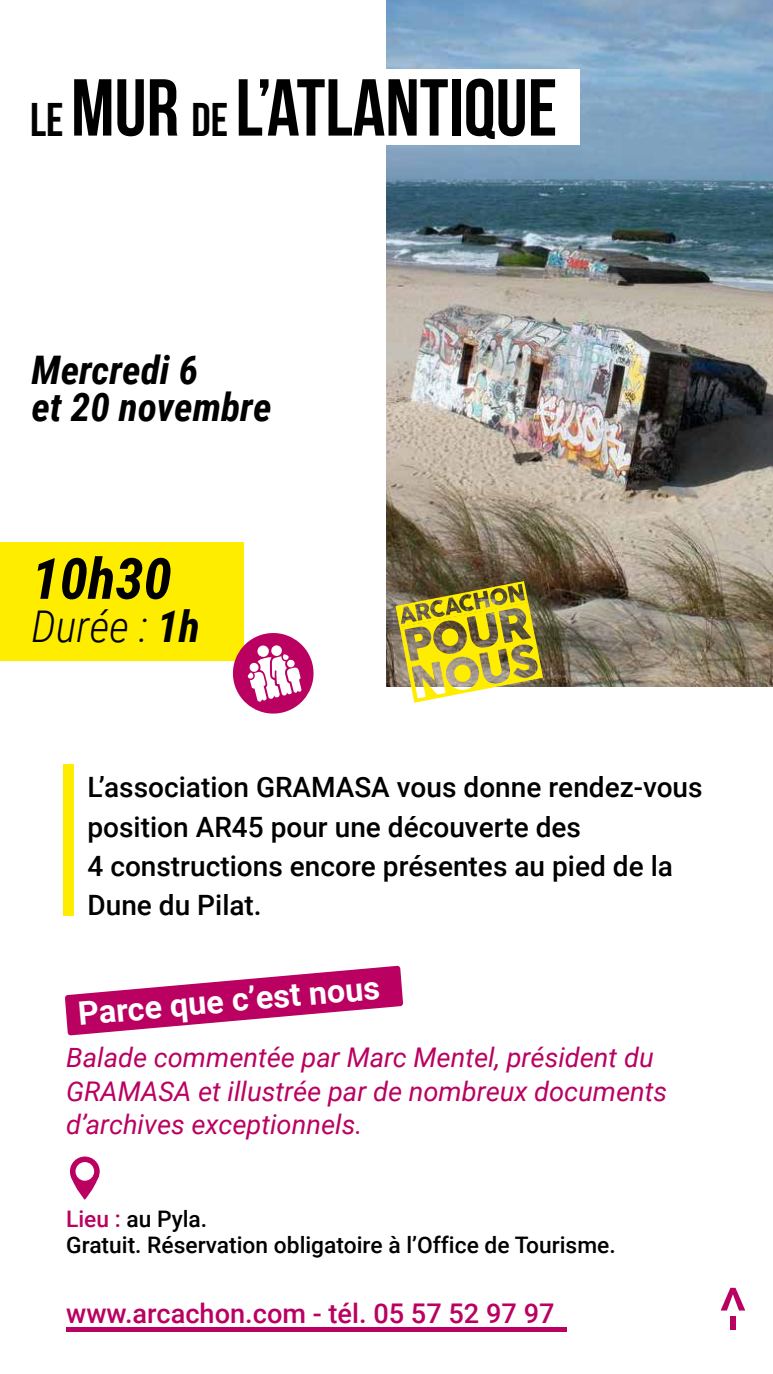
<style>
.page{position:relative;width:773px;height:1374px;background:#fff}
.page>*{position:absolute;margin:0;border:0;box-sizing:border-box;transform-origin:0 0}
.t1{font:80.5px "Bebas Neue";color:#000}
.t2{font:italic 700 56.88px "Roboto Condensed";color:#000}
.t3{font:500 53.9px "Roboto";color:#ba0061}
.t4{font:italic 300 43.75px "Roboto Condensed";color:#000}
.t5{font:italic 700 39.38px/37.6px "Roboto Condensed";color:#000}
.t6{font:700 32.38px "Roboto";color:#fff}
.t7{font:500 28px/39.4px "Roboto";color:#000}
.t8{font:italic 27.12px/33.2px "Roboto";color:#ba0061}
.t9{font:500 27.12px "Roboto";color:#ba0061}
.t10{font:500 22.75px/26.2px "Roboto";color:#000}
.s1{font-size:47.25px}
.s2{font-weight:700}
.s3{color:#ba0061}
</style>
<div class="page">
<div style="left:0;top:542px;width:243px;height:119px;background:#ffed00"></div>
<img style="left:387px;top:0;width:386px;height:686px">
<svg style="left:395px;top:581px;width:148px;height:122px;background:#b7aa46"></svg>
<svg style="left:65px;top:966px;width:338px;height:69px"></svg>
<svg style="left:70px;top:1156px;width:30px;height:30px"></svg>
<svg style="left:71px;top:1175px;width:28px;height:25px"></svg>
<div style="left:75px;top:1162px;width:19px;height:19px;background:#fff;border-radius:50%"></div>
<hr style="left:66px;top:1327px;width:500px;height:4px;background:#ba0061">
<div style="left:63px;top:764px;width:11px;height:152px;background:#ffed00"></div>
<svg style="left:232px;top:629px;width:82px;height:85px"></svg>
<div style="left:17px;top:69px;width:563px;height:75px;background:#fff"></div>
<h1 class="t1" style="left:30px;top:64px;width:528px"><span class="s1">LE</span> MUR <span class="s1">DE</span> L’ATLANTIQUE</h1>
<h3 class="t5" style="left:32px;top:349px;width:242px">Mercredi 6<br>et 20 novembre</h3>
<h2 class="t2" style="left:32px;top:539px;width:142px">10h30</h2>
<h3 class="t4" style="left:32px;top:595px;width:170px">Durée : <span class="s2">1h</span></h3>
<p class="t7" style="left:87px;top:766px;width:616px">L’association GRAMASA vous donne rendez-vous position AR45 pour une découverte des<br>4 constructions encore présentes au pied de la Dune du Pilat.</p>
<p class="t6" style="left:76px;top:991px;width:304px;rotate:-5deg">Parce que c’est nous</p>
<p class="t8" style="left:66px;top:1040px;width:602px">Balade commentée par Marc Mentel, président du<br>GRAMASA et illustrée par de nombreux documents d’archives exceptionnels.</p>
<p class="t10" style="left:66px;top:1205px;width:551px"><span class="s3">Lieu :</span> au Pyla.<br>Gratuit. Réservation obligatoire à l’Office de Tourisme.</p>
<p class="t9" style="left:66px;top:1295px;width:490px">www.arcachon.com - tél. 05 57 52 97 97</p>
<h3 class="t3" style="left:692px;top:1331px;width:47px;rotate:-90deg">-&gt;</h3>
</div>
